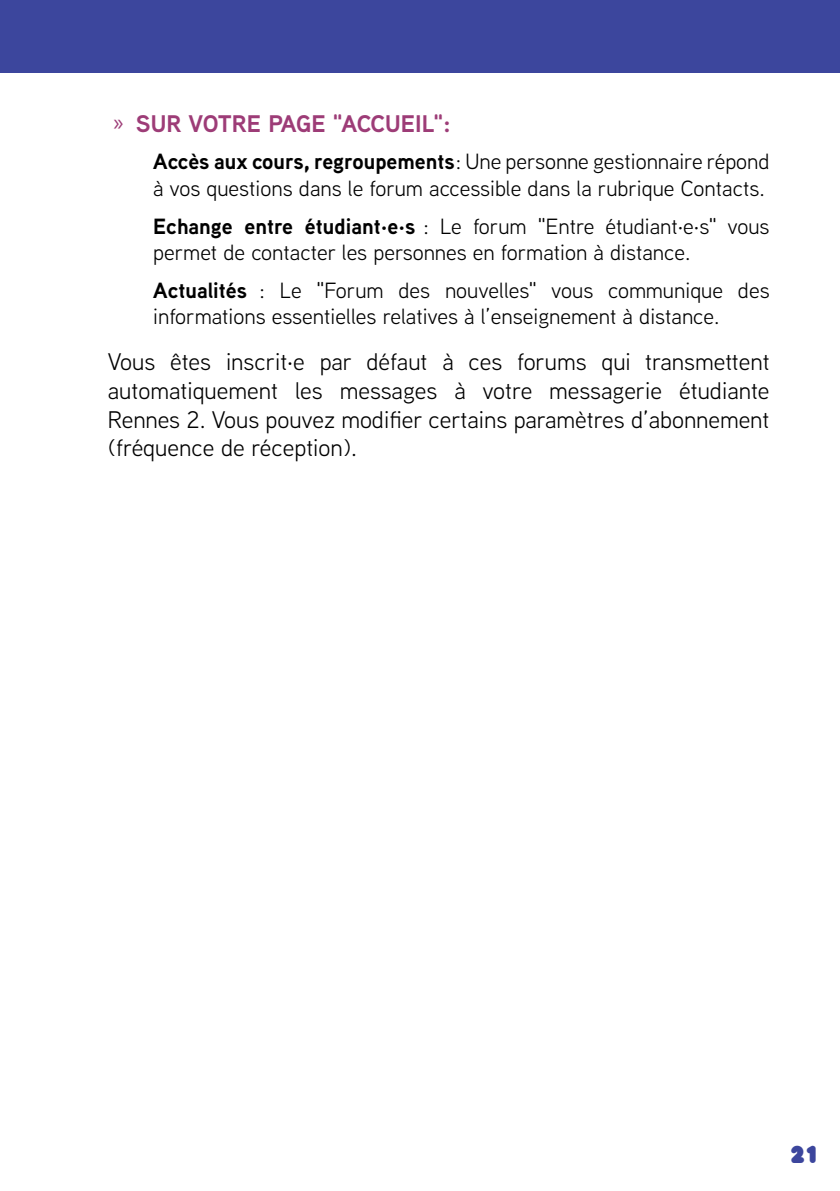
<style>
.page{position:relative;width:840px;height:1191px;background:#fff}
.page>*{position:absolute;margin:0;border:0;box-sizing:border-box;transform-origin:0 0}
.t1{font:24px/28.8px "Aaux Next";color:#000;text-align:justify}
.t2{font:700 24px "Aaux Next";color:#9d3c77}
.t3{font:24px "Pochoir Pleine";color:#3c469d}
.t4{font:22px/26.4px "Aaux Next";color:#000}
.s1{font-family:"Myriad Pro";font-weight:400}
.s2{font-weight:700}
</style>
<div class="page">
<div style="left:0;top:0;width:839px;height:72px;background:#3c469d"></div>
<p class="t2" style="left:113px;top:106px;width:338px"><span class="s1">»</span> Sur votre page "Accueil":</p>
<p class="t4" style="left:153px;top:148px;width:617px"><span class="s2">Accès aux cours, regroupements</span> : Une personne gestionnaire répond à vos questions dans le forum accessible dans la rubrique Contacts.</p>
<p class="t4" style="left:153px;top:212px;width:617px"><span class="s2">Echange entre étudiant·e·s</span> : Le forum "Entre étudiant·e·s" vous permet de contacter les personnes en formation à distance.</p>
<p class="t4" style="left:153px;top:276px;width:617px"><span class="s2">Actualités</span> : Le "Forum des nouvelles" vous communique des informations essentielles relatives à l’enseignement à distance.</p>
<p class="t1" style="left:108px;top:346px;width:663px">Vous êtes inscrit·e par défaut à ces forums qui transmettent automatiquement les messages à votre messagerie étudiante Rennes 2. Vous pouvez modifier certains paramètres d’abonnement (fréquence de réception).</p>
<p class="t3" style="left:789px;top:1139px;width:30px">21</p>
</div>
